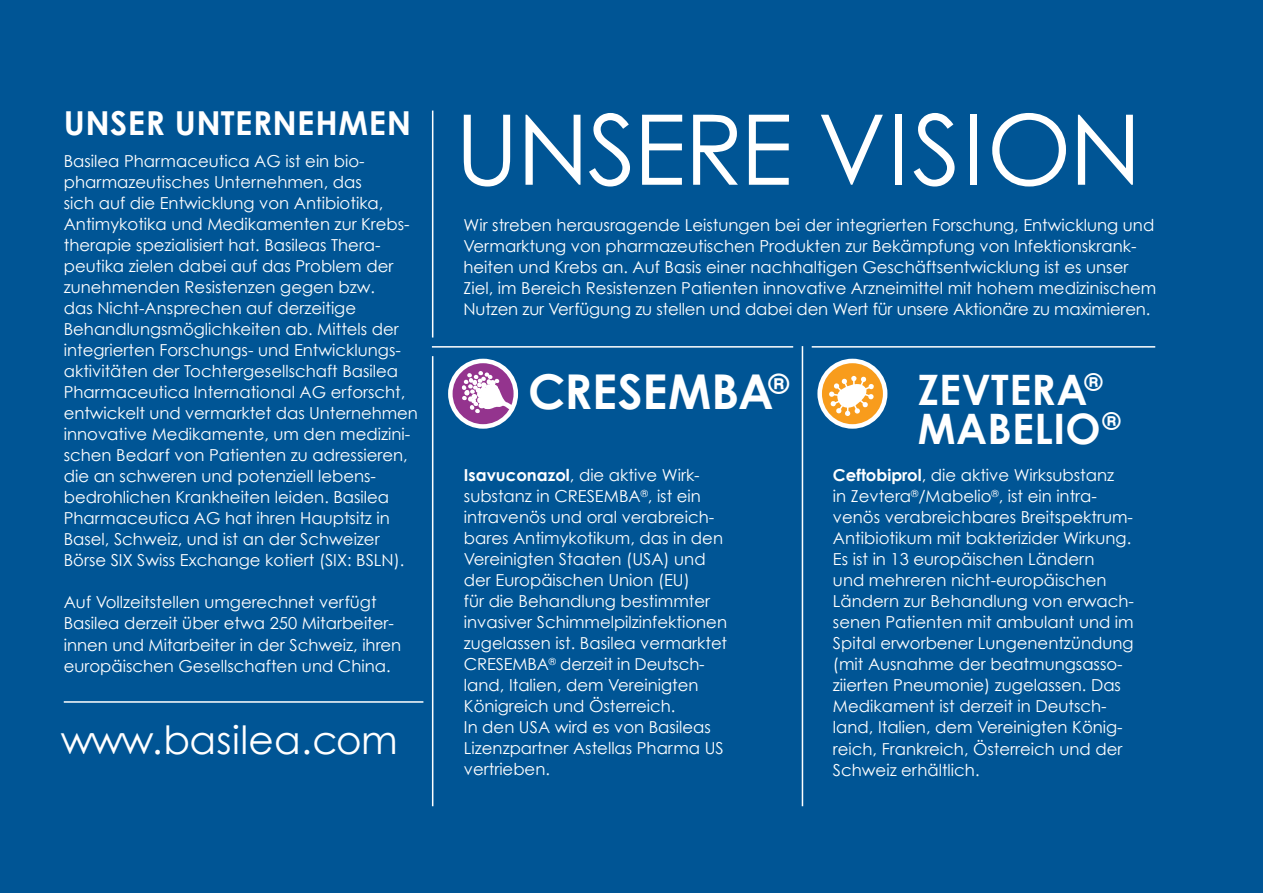
<style>
.page{position:relative;width:1263px;height:893px;background:#005595}
.page>*{position:absolute;margin:0;border:0;box-sizing:border-box;transform-origin:0 0}
.t1{font:97.5px "Century Gothic";letter-spacing:-.015em;color:#fff}
.t2{font:700 48px "Century Gothic";letter-spacing:-.005em;color:#fff}
.t3{font:700 42px/39.5px "Century Gothic";letter-spacing:.01em;color:#fff}
.t4{font:39px "Century Gothic";color:#fff}
.t5{font:700 33px "Century Gothic";letter-spacing:.015em;color:#fff}
.t6{font:16.5px/21px "Century Gothic";color:#fff}
.s1{font-weight:700}
</style>
<div class="page">
<hr style="left:432px;top:346px;width:361px;height:2px;background:#fff">
<hr style="left:812px;top:346px;width:343px;height:2px;background:#fff">
<hr style="left:64px;top:701px;width:359px;height:2px;background:#fff">
<hr style="left:432px;top:111px;width:1px;height:227px;background:#fff">
<hr style="left:432px;top:356px;width:1px;height:450px;background:#fff">
<hr style="left:802px;top:346px;width:1px;height:460px;background:#fff">
<svg style="left:450px;top:361px;width:66px;height:65px"></svg>
<div style="left:448px;top:359px;width:70px;height:70px;border:4px solid #fff;border-radius:50%"></div>
<svg style="left:461px;top:370px;width:52px;height:43px;background:#c798c5"></svg>
<svg style="left:820px;top:361px;width:65px;height:65px"></svg>
<div style="left:817px;top:359px;width:70px;height:70px;border:4px solid #fff;border-radius:50%"></div>
<svg style="left:829px;top:376px;width:45px;height:40px;background:#fbc983"></svg>
<h3 class="t5" style="left:64px;top:102px;width:349px">UNSER UNTERNEHMEN</h3>
<p class="t6" style="left:64px;top:151px;width:356px">Basilea Pharmaceutica AG ist ein bio&shy;pharmazeutisches Unternehmen, das<br>sich auf die Entwicklung von Antibiotika, Antimykotika und Medikamenten zur Krebs&shy;therapie spezialisiert hat. Basileas Thera&shy;peutika zielen dabei auf das Problem der zunehmenden Resistenzen gegen bzw.<br>das Nicht-Ansprechen auf derzeitige Behandlungsmöglichkeiten ab. Mittels der integrierten Forschungs- und Entwicklungs&shy;aktivitäten der Tochtergesellschaft Basilea Pharmaceutica International AG erforscht, entwickelt und vermarktet das Unternehmen innovative Medikamente, um den medizini&shy;schen Bedarf von Patienten zu adressieren, die an schweren und potenziell lebens&shy;bedrohlichen Krankheiten leiden. Basilea Pharmaceutica AG hat ihren Hauptsitz in Basel, Schweiz, und ist an der Schweizer Börse SIX Swiss Exchange kotiert (SIX: BSLN).</p>
<p class="t6" style="left:64px;top:592px;width:339px">Auf Vollzeitstellen umgerechnet verfügt Basilea derzeit über etwa 250 Mitarbeiter&shy;innen und Mitarbeiter in der Schweiz, ihren europäischen Gesellschaften und China.</p>
<h3 class="t4" style="left:61px;top:716px;width:339px">www.basilea.com</h3>
<h1 class="t1" style="left:455px;top:90px;width:688px">UNSERE VISION</h1>
<p class="t6" style="left:463px;top:215px;width:694px">Wir streben herausragende Leistungen bei der integrierten Forschung, Entwicklung und Vermarktung von pharmazeutischen Produkten zur Bekämpfung von Infektionskrank&shy;heiten und Krebs an. Auf Basis einer nachhaltigen Geschäftsentwicklung ist es unser Ziel, im Bereich Resistenzen Patienten innovative Arzneimittel mit hohem medizinischem Nutzen zur Verfügung zu stellen und dabei den Wert für unsere Aktionäre zu maximieren.</p>
<h2 class="t2" style="left:528px;top:362px;width:263px">CRESEMBA<sup>®</sup></h2>
<h3 class="t3" style="left:918px;top:369px;width:204px">ZEVTERA<sup>®<br></sup>MABELIO<sup>®</sup></h3>
<p class="t6" style="left:464px;top:465px;width:265px"><span class="s1">Isavuconazol</span>, die aktive Wirk&shy;substanz in CRESEMBA<sup>®</sup>, ist ein intravenös und oral verabreich&shy;bares Antimykotikum, das in den<br>Vereinigten Staaten (USA) und der Europäischen Union (EU)<br>für die Behandlung bestimmter invasiver Schimmelpilzinfektionen zugelassen ist. Basilea vermarktet<br>CRESEMBA<sup>®</sup> derzeit in Deutsch&shy;land, Italien, dem Vereinigten<br>Königreich und Österreich.<br>In den USA wird es von Basileas<br>Lizenzpartner Astellas Pharma US vertrieben.</p>
<p class="t6" style="left:833px;top:465px;width:302px"><span class="s1">Ceftobiprol</span>, die aktive Wirksubstanz<br>in Zevtera<sup>®</sup>/Mabelio<sup>®</sup>, ist ein intra&shy;venös verabreichbares Breitspektrum-Antibiotikum mit bakterizider Wirkung.<br>Es ist in 13 europäischen Ländern<br>und mehreren nicht-europäischen Ländern zur Behandlung von erwach&shy;senen Patienten mit ambulant und im Spital erworbener Lungenentzündung (mit Ausnahme der beatmungsasso&shy;ziierten Pneumonie) zugelassen. Das Medikament ist derzeit in Deutsch&shy;land, Italien, dem Vereinigten König&shy;reich, Frankreich, Österreich und der Schweiz erhältlich.</p>
</div>
